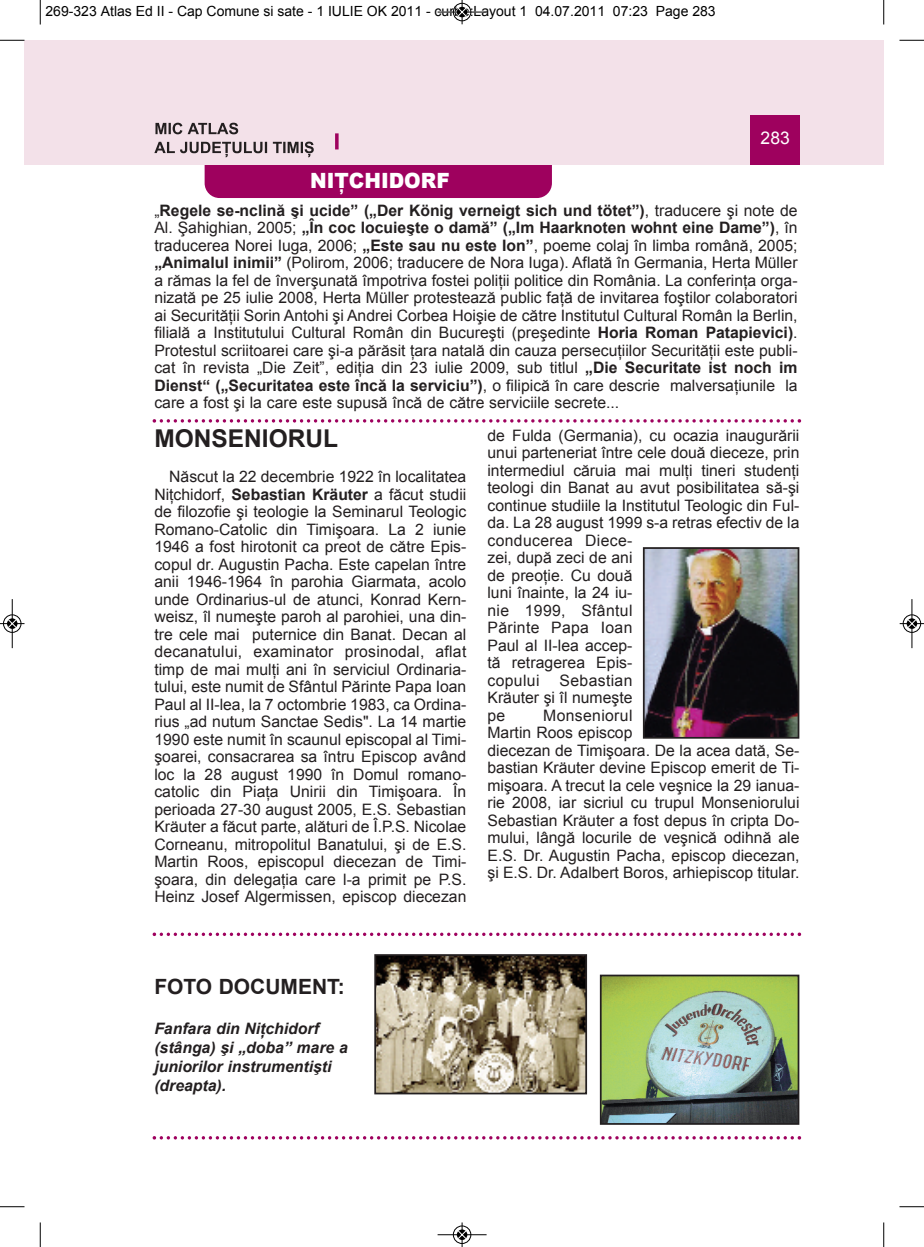
<style>
.page{position:relative;width:924px;height:1247px;background:#fff}
.page>*{position:absolute;margin:0;border:0;box-sizing:border-box;transform-origin:0 0}
.t1{font:700 24.5px "Arial";color:#231f20}
.t2{font:700 21px "Arial";color:#231f20}
.t3{font:900 21px "Arial";color:#fff;scale:.95 1}
.t4{font:17.5px "Arial";color:#fff}
.t5{font:15.75px/17.5px "Arial";color:#231f20;text-align:justify}
.t6{font:italic 700 15.75px/18.9px "Arial";color:#231f20}
.t7{font:14px "Arial";color:#000}
.s1{font-weight:700}
</style>
<div class="page">
<div style="left:205px;top:135px;width:347px;height:63px;background:#9e015e;border-radius:15px"></div>
<div style="left:40px;top:40px;width:844px;height:124px;background:#f3e1e9"></div>
<div style="left:750px;top:115px;width:50px;height:49px;background:#9e015e"></div>
<svg style="left:335px;top:133px;width:4px;height:16px"></svg>
<div style="left:24px;top:40px;width:16px;height:124px;background:#f3e1e9"></div>
<svg style="left:155px;top:123px;width:83px;height:11px"></svg>
<svg style="left:154px;top:142px;width:160px;height:15px"></svg>
<img style="left:646px;top:550px;width:150px;height:185px">
<div style="left:643px;top:547px;width:156px;height:191px;border:2px solid #231f20"></div>
<svg style="left:153px;top:419px;width:648px;height:3px"></svg>
<svg style="left:153px;top:932px;width:648px;height:4px"></svg>
<svg style="left:153px;top:1136px;width:648px;height:3px"></svg>
<img style="left:377px;top:957px;width:207px;height:134px">
<div style="left:374px;top:954px;width:213px;height:140px;border:2px solid #231f20"></div>
<img style="left:603px;top:977px;width:193px;height:144px">
<div style="left:600px;top:974px;width:199px;height:150px;border:2px solid #231f20"></div>
<svg style="left:40px;top:0;width:1px;height:24px"></svg>
<svg style="left:0;top:40px;width:24px;height:1px"></svg>
<svg style="left:883px;top:0;width:1px;height:24px"></svg>
<svg style="left:899px;top:40px;width:25px;height:1px"></svg>
<svg style="left:40px;top:1222px;width:1px;height:24px"></svg>
<svg style="left:0;top:1206px;width:24px;height:1px"></svg>
<svg style="left:883px;top:1222px;width:1px;height:24px"></svg>
<svg style="left:899px;top:1206px;width:25px;height:1px"></svg>
<hr style="left:438px;top:12px;width:48px;height:1px;background:#000">
<div style="left:453px;top:3px;width:18px;height:18px;border:1px solid #000;border-radius:50%"></div>
<svg style="left:458px;top:0;width:8px;height:24px"></svg>
<hr style="left:438px;top:1234px;width:48px;height:1px;background:#000">
<div style="left:453px;top:1225px;width:18px;height:18px;border:1px solid #000;border-radius:50%"></div>
<svg style="left:458px;top:1222px;width:8px;height:24px"></svg>
<div style="left:3px;top:614px;width:19px;height:19px;border:1px solid #fff;border-radius:50%"></div>
<hr style="left:12px;top:599px;width:1px;height:49px;background:#000">
<div style="left:3px;top:614px;width:18px;height:18px;border:1px solid #000;border-radius:50%"></div>
<svg style="left:0;top:619px;width:24px;height:9px"></svg>
<div style="left:902px;top:614px;width:19px;height:19px;border:1px solid #fff;border-radius:50%"></div>
<hr style="left:911px;top:599px;width:1px;height:49px;background:#000">
<div style="left:903px;top:614px;width:18px;height:18px;border:1px solid #000;border-radius:50%"></div>
<svg style="left:900px;top:619px;width:24px;height:9px"></svg>
<p class="t7" style="left:46px;top:3px;width:672px">269-323 Atlas Ed II - Cap Comune si sate - 1 IULIE OK 2011 - curbe:Layout 1 04.07.2011 07:23 Page 283</p>
<h2 class="t3" style="left:310px;top:165px;width:149px">NIŢCHIDORF</h2>
<p class="t4" style="left:760px;top:128px;width:31px">283</p>
<p class="t5" style="left:154px;top:201px;width:645px">„<span class="s1">Regele se-nclină şi ucide” („Der König verneigt sich und tötet”)</span>, traducere şi note de Al. Şahighian, 2005; <span class="s1">„În coc locuieşte o damă” („Im Haarknoten wohnt eine Dame”)</span>, în traducerea Norei Iuga, 2006; <span class="s1">„Este sau nu este Ion”</span>, poeme colaj în limba română, 2005; <span class="s1">„Animalul inimii”</span> (Polirom, 2006; traducere de Nora Iuga). Aflată în Germania, Herta Müller a rămas la fel de înverşunată împotriva fostei poliţii politice din România. La conferinţa orga&shy;nizată pe 25 iulie 2008, Herta Müller protestează public faţă de invitarea foştilor colaboratori ai Securităţii Sorin Antohi şi Andrei Corbea Hoişie de către Institutul Cultural Român la Berlin, filială a Institutului Cultural Român din Bucureşti (preşedinte <span class="s1">Horia Roman Patapievici)</span>.<br>Protestul scriitoarei care şi-a părăsit ţara natală din cauza persecuţiilor Securităţii este publi&shy;cat în revista „Die Zeit”, ediţia din 23 iulie 2009, sub titlul <span class="s1">„Die Securitate ist noch im Dienst“ („Securitatea este încă la serviciu”)</span>, o filipică în care descrie malversaţiunile la care a fost şi la care este supusă încă de către serviciile secrete...</p>
<h1 class="t1" style="left:154px;top:425px;width:185px">MONSENIORUL</h1>
<p class="t5" style="left:154px;top:468px;width:314px;text-indent:15px">Născut la 22 decembrie 1922 în localitatea Niţchidorf, <span class="s1">Sebastian Kräuter</span> a făcut studii de filozofie şi teologie la Seminarul Teologic Romano-Catolic din Timişoara. La 2 iunie 1946 a fost hirotonit ca preot de către Epis&shy;copul dr. Augustin Pacha. Este capelan între anii 1946-1964 în parohia Giarmata, acolo unde Ordinarius-ul de atunci, Konrad Kern&shy;weisz, îl numeşte paroh al parohiei, una din&shy;tre cele mai puternice din Banat. Decan al decanatului, examinator prosinodal, aflat timp de mai mulţi ani în serviciul Ordinaria&shy;tului, este numit de Sfântul Părinte Papa Ioan Paul al II-lea, la 7 octombrie 1983, ca Ordina&shy;rius „ad nutum Sanctae Sedis". La 14 martie 1990 este numit în scaunul episcopal al Timi&shy;şoarei, consacrarea sa întru Episcop având loc la 28 august 1990 în Domul romano&shy;catolic din Piaţa Unirii din Timişoara. În perioada 27-30 august 2005, E.S. Sebastian Kräuter a făcut parte, alături de Î.P.S. Nicolae Corneanu, mitropolitul Banatului, şi de E.S.<br>Martin Roos, episcopul diecezan de Timi&shy;şoara, din delegaţia care l-a primit pe P.S.<br>Heinz Josef Algermissen, episcop diecezan</p>
<p class="t5" style="left:487px;top:426px;width:313px;text-align:left">de Fulda (Germania), cu ocazia inaugurării unui parteneriat între cele două dieceze, prin intermediul căruia mai mulţi tineri studenţi teologi din Banat au avut posibilitatea să-şi continue studiile la Institutul Teologic din Ful&shy;da. La 28 august 1999 s-a retras efectiv de la conducerea Diece-<br>zei, după zeci de ani<br>de preoţie. Cu două<br>luni înainte, la 24 iu-<br>nie 1999, Sfântul<br>Părinte Papa Ioan<br>Paul al II-lea accep-<br>tă retragerea Epis-<br>copului</p>
<p class="t5" style="left:487px;top:671px;width:146px;text-indent:72px">Sebastian Kräuter şi îl numeşte pe</p>
<p class="t5" style="left:487px;top:706px;width:313px;text-align:left;text-indent:56px">Monseniorul<br>Martin Roos episcop<br>diecezan de Timişoara. De la acea dată, Se&shy;bastian Kräuter devine Episcop emerit de Ti&shy;mişoara. A trecut la cele veşnice la 29 ianua&shy;rie 2008, iar sicriul cu trupul Monseniorului Sebastian Kräuter a fost depus în cripta Do&shy;mului, lângă locurile de veşnică odihnă ale E.S. Dr. Augustin Pacha, episcop diecezan, şi E.S. Dr. Adalbert Boros, arhiepiscop titular.</p>
<h2 class="t2" style="left:154px;top:974px;width:192px">FOTO DOCUMENT:</h2>
<p class="t6" style="left:154px;top:1018px;width:195px">Fanfara din Niţchidorf (stânga) şi „doba” mare a juniorilor instrumentişti (dreapta).</p>
</div>
